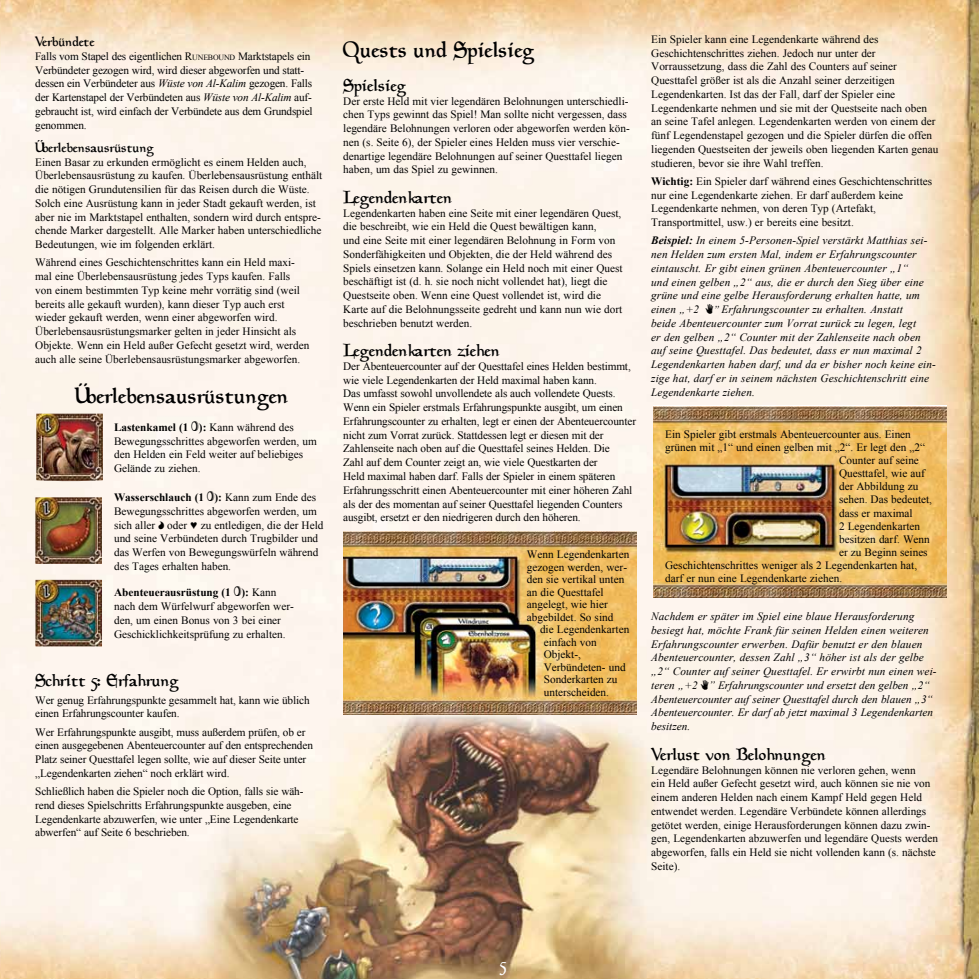
<style>
.page{position:relative;width:979px;height:979px;background:#fff}
.page>*{position:absolute;margin:0;border:0;box-sizing:border-box;transform-origin:0 0}
.t1{font:22.5px "Magic Medieval";color:#000}
.t2{font:17.5px "Magic Medieval";color:#000}
.t3{font:17.5px "Magic Medieval";color:#fff}
.t4{font:13.75px "Magic Medieval";color:#000}
.t5{font:11.25px/13.8px "Times New Roman";color:#000}
.t6{font:italic 11.25px/13.8px "Times New Roman";letter-spacing:.01em;color:#000}
.s1{font-style:inherit}
.s2{font-size:7.88px}
.s3{font-style:italic}
.s4{font-weight:700}
.s5{font-family:"Garamond Rune NEW"}
.s6{font-family:"Garamond Rune NEW";font-style:normal}
.s7{font-family:"Garamond Rune Italic New";font-style:normal}
</style>
<div class="page">
<img style="left:1px;top:0;width:978px;height:979px">
<img style="left:0;top:0;width:1px;height:979px">
<img style="left:343px;top:531px;width:293px;height:184px">
<img style="left:654px;top:406px;width:292px;height:191px">
<img style="left:36px;top:414px;width:67px;height:67px">
<img style="left:35px;top:580px;width:67px;height:66px">
<img style="left:35px;top:497px;width:67px;height:67px">
<p class="t4" style="left:35px;top:34px;width:61px">Verbündete</p>
<p class="t5" style="left:35px;top:49px;width:279px">Falls vom Stapel des eigentlichen <span class="s1">R</span><span class="s2">UNEBOUND</span> Marktstapels ein Verbündeter gezogen wird, wird dieser abgeworfen und statt&shy;dessen ein Verbündeter aus <span class="s3">Wüste von Al-Kalim</span> gezogen. Falls der Kartenstapel der Verbündeten aus <span class="s3">Wüste von Al-Kalim</span> auf&shy;gebraucht ist, wird einfach der Verbündete aus dem Grundspiel genommen.</p>
<p class="t4" style="left:35px;top:140px;width:120px">Überlebensausrüstung</p>
<p class="t5" style="left:35px;top:155px;width:288px">Einen Basar zu erkunden ermöglicht es einem Helden auch, Überlebensausrüstung zu kaufen. Überlebensausrüstung enthält die nötigen Grundutensilien für das Reisen durch die Wüste.<br>Solch eine Ausrüstung kann in jeder Stadt gekauft werden, ist aber nie im Marktstapel enthalten, sondern wird durch entspre&shy;chende Marker dargestellt. Alle Marker haben unterschiedliche Bedeutungen, wie im folgenden erklärt.</p>
<p class="t5" style="left:35px;top:255px;width:276px">Während eines Geschichtenschrittes kann ein Held maxi&shy;mal eine Überlebensausrüstung jedes Typs kaufen. Falls von einem bestimmten Typ keine mehr vorrätig sind (weil bereits alle gekauft wurden), kann dieser Typ auch erst wieder gekauft werden, wenn einer abgeworfen wird.<br>Überlebensausrüstungsmarker gelten in jeder Hinsicht als Objekte. Wenn ein Held außer Gefecht gesetzt wird, werden auch alle seine Überlebensausrüstungsmarker abgeworfen.</p>
<h1 class="t1" style="left:75px;top:383px;width:216px">Überlebensausrüstungen</h1>
<p class="t5" style="left:114px;top:420px;width:204px"><span class="s4">Lastenkamel (1</span> <span class="s5">$</span><span class="s4">):</span> Kann während des Bewegungsschrittes abgeworfen werden, um den Helden ein Feld weiter auf beliebiges Gelände zu ziehen.</p>
<p class="t5" style="left:114px;top:490px;width:211px"><span class="s4">Wasserschlauch (1</span> <span class="s5">$</span><span class="s4">):</span> Kann zum Ende des Bewegungsschrittes abgeworfen werden, um sich aller <span class="s5">&gt;</span> oder <span class="s5">♥</span> zu entledigen, die der Held und seine Verbündeten durch Trugbilder und das Werfen von Bewegungswürfeln während des Tages erhalten haben.</p>
<p class="t5" style="left:114px;top:585px;width:181px"><span class="s4">Abenteuerausrüstung (1</span> <span class="s5">$</span><span class="s4">):</span> Kann nach dem Würfelwurf abgeworfen wer&shy;den, um einen Bonus von 3 bei einer Geschicklichkeitsprüfung zu erhalten.</p>
<h2 class="t2" style="left:35px;top:671px;width:145px">Schritt 5: Erfahrung</h2>
<p class="t5" style="left:35px;top:693px;width:276px">Wer genug Erfahrungspunkte gesammelt hat, kann wie üblich einen Erfahrungscounter kaufen.</p>
<p class="t5" style="left:35px;top:725px;width:279px">Wer Erfahrungspunkte ausgibt, muss außerdem prüfen, ob er einen ausgegebenen Abenteuercounter auf den entsprechenden Platz seiner Questtafel legen sollte, wie auf dieser Seite unter „Legendenkarten ziehen“ noch erklärt wird.</p>
<p class="t5" style="left:35px;top:784px;width:270px">Schließlich haben die Spieler noch die Option, falls sie wäh&shy;rend dieses Spielschritts Erfahrungspunkte ausgeben, eine Legendenkarte abzuwerfen, wie unter „Eine Legendenkarte abwerfen“ auf Seite 6 beschrieben.</p>
<h1 class="t1" style="left:343px;top:37px;width:193px">Quests und Spielsieg</h1>
<h2 class="t2" style="left:343px;top:75px;width:64px">Spielsieg</h2>
<p class="t5" style="left:343px;top:94px;width:288px">Der erste Held mit vier legendären Belohnungen unterschiedli&shy;chen Typs gewinnt das Spiel! Man sollte nicht vergessen, dass legendäre Belohnungen verloren oder abgeworfen werden kön&shy;nen (s. Seite 6), der Spieler eines Helden muss vier verschie&shy;denartige legendäre Belohnungen auf seiner Questtafel liegen haben, um das Spiel zu gewinnen.</p>
<h2 class="t2" style="left:343px;top:187px;width:111px">Legendenkarten</h2>
<p class="t5" style="left:343px;top:206px;width:281px">Legendenkarten haben eine Seite mit einer legendären Quest, die beschreibt, wie ein Held die Quest bewältigen kann,<br>und eine Seite mit einer legendären Belohnung in Form von Sonderfähigkeiten und Objekten, die der Held während des Spiels einsetzen kann. Solange ein Held noch mit einer Quest beschäftigt ist (d. h. sie noch nicht vollendet hat), liegt die Questseite oben. Wenn eine Quest vollendet ist, wird die Karte auf die Belohnungsseite gedreht und kann nun wie dort beschrieben benutzt werden.</p>
<h2 class="t2" style="left:343px;top:341px;width:158px">Legendenkarten ziehen</h2>
<p class="t5" style="left:343px;top:359px;width:294px">Der Abenteuercounter auf der Questtafel eines Helden bestimmt, wie viele Legendenkarten der Held maximal haben kann.<br>Das umfasst sowohl unvollendete als auch vollendete Quests.<br>Wenn ein Spieler erstmals Erfahrungspunkte ausgibt, um einen Erfahrungscounter zu erhalten, legt er einen der Abenteuercounter nicht zum Vorrat zurück. Stattdessen legt er diesen mit der Zahlenseite nach oben auf die Questtafel seines Helden. Die<br>Zahl auf dem Counter zeigt an, wie viele Questkarten der<br>Held maximal haben darf. Falls der Spieler in einem späteren Erfahrungsschritt einen Abenteuercounter mit einer höheren Zahl als der des momentan auf seiner Questtafel liegenden Counters ausgibt, ersetzt er den niedrigeren durch den höheren.</p>
<p class="t5" style="left:527px;top:548px;width:104px;line-height:12.5px">Wenn Legendenkarten gezogen werden, wer&shy;den sie vertikal unten an die Questtafel angelegt, wie hier abgebildet. So sind</p>
<p class="t5" style="left:544px;top:623px;width:87px;line-height:12.5px;text-indent:-4px">die Legendenkarten einfach von<br>Objekt-,<br>Verbündeten- und<br>Sonderkarten zu unterscheiden.</p>
<p class="t5" style="left:651px;top:32px;width:289px">Ein Spieler kann eine Legendenkarte während des Geschichtenschrittes ziehen. Jedoch nur unter der Vorraussetzung, dass die Zahl des Counters auf seiner Questtafel größer ist als die Anzahl seiner derzeitigen Legendenkarten. Ist das der Fall, darf der Spieler eine Legendenkarte nehmen und sie mit der Questseite nach oben an seine Tafel anlegen. Legendenkarten werden von einem der fünf Legendenstapel gezogen und die Spieler dürfen die offen liegenden Questseiten der jeweils oben liegenden Karten genau studieren, bevor sie ihre Wahl treffen.</p>
<p class="t5" style="left:651px;top:174px;width:283px"><span class="s4">Wichtig:</span> Ein Spieler darf während eines Geschichtenschrittes nur eine Legendenkarte ziehen. Er darf außerdem keine Legendenkarte nehmen, von deren Typ (Artefakt, Transportmittel, usw.) er bereits eine besitzt.</p>
<p class="t6" style="left:651px;top:233px;width:286px"><span class="s4">Beispiel:</span> In einem 5-Personen-Spiel verstärkt Matthias sei&shy;nen Helden zum ersten Mal, indem er Erfahrungscounter eintauscht. Er gibt einen grünen Abenteuercounter „1“<br>und einen gelben „2“ aus, die er durch den Sieg über eine grüne und eine gelbe Herausforderung erhalten hatte, um einen „+2 <span class="s6">%</span><span class="s7">”</span> Erfahrungscounter zu erhalten. Anstatt<br>beide Abenteuercounter zum Vorrat zurück zu legen, legt<br>er den gelben „2“ Counter mit der Zahlenseite nach oben auf seine Questtafel. Das bedeutet, dass er nun maximal 2<br>Legendenkarten haben darf, und da er bisher noch keine ein&shy;zige hat, darf er in seinem nächsten Geschichtenschritt eine Legendenkarte ziehen.</p>
<p class="t5" style="left:665px;top:427px;width:247px">Ein Spieler gibt erstmals Abenteuercounter aus. Einen</p>
<p class="t5" style="left:665px;top:440px;width:261px">grünen mit „1“ und einen gelben mit „2“. Er legt den „2“</p>
<p class="t5" style="left:839px;top:453px;width:81px">Counter auf seine</p>
<p class="t5" style="left:839px;top:466px;width:87px">Questtafel, wie auf</p>
<p class="t5" style="left:839px;top:479px;width:81px">der Abbildung zu</p>
<p class="t5" style="left:839px;top:492px;width:95px">sehen. Das bedeutet,</p>
<p class="t5" style="left:839px;top:506px;width:75px">dass er maximal</p>
<p class="t5" style="left:839px;top:519px;width:83px">2 Legendenkarten</p>
<p class="t5" style="left:839px;top:532px;width:92px">besitzen darf. Wenn</p>
<p class="t5" style="left:839px;top:545px;width:90px">er zu Beginn seines</p>
<p class="t5" style="left:665px;top:558px;width:253px">Geschichtenschrittes weniger als 2 Legendenkarten hat,</p>
<p class="t5" style="left:665px;top:571px;width:178px">darf er nun eine Legendenkarte ziehen.</p>
<p class="t6" style="left:651px;top:609px;width:287px">Nachdem er später im Spiel eine blaue Herausforderung besiegt hat, möchte Frank für seinen Helden einen weiteren Erfahrungscounter erwerben. Dafür benutzt er den blauen Abenteuercounter, dessen Zahl „3“ höher ist als der gelbe „2“ Counter auf seiner Questtafel. Er erwirbt nun einen wei&shy;teren „+2 <span class="s6">%</span>” Erfahrungscounter und ersetzt den gelben „2“ Abenteuercounter auf seiner Questtafel durch den blauen „3“ Abenteuercounter. Er darf ab jetzt maximal 3 Legendenkarten besitzen.</p>
<h2 class="t2" style="left:651px;top:744px;width:177px">Verlust von Belohnungen</h2>
<p class="t5" style="left:651px;top:763px;width:288px">Legendäre Belohnungen können nie verloren gehen, wenn<br>ein Held außer Gefecht gesetzt wird, auch können sie nie von einem anderen Helden nach einem Kampf Held gegen Held entwendet werden. Legendäre Verbündete können allerdings getötet werden, einige Herausforderungen können dazu zwin&shy;gen, Legendenkarten abzuwerfen und legendäre Quests werden abgeworfen, falls ein Held sie nicht vollenden kann (s. nächste Seite).</p>
<h2 class="t3" style="left:500px;top:955px;width:7px">5</h2>
</div>
